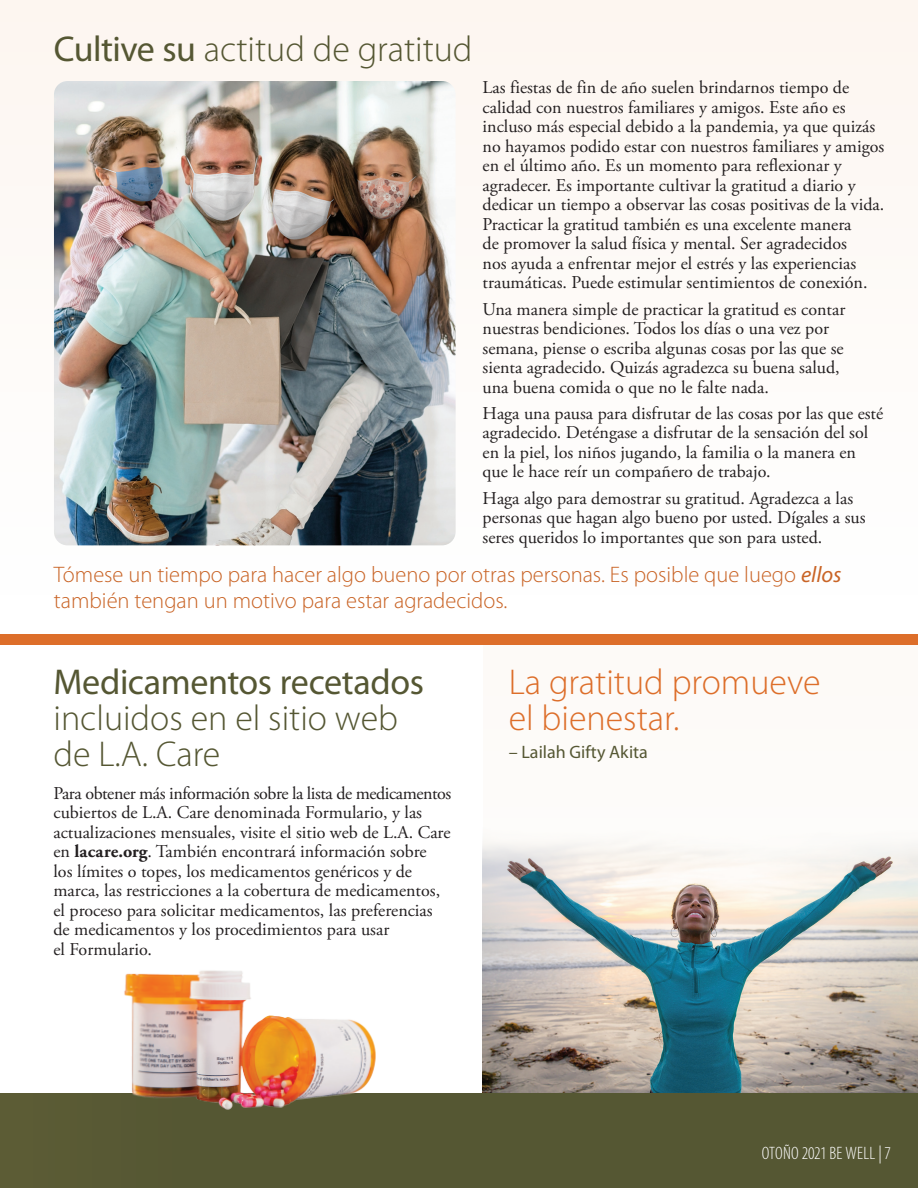
<style>
.page{position:relative;width:918px;height:1188px;background:#fff}
.page>*{position:absolute;margin:0;border:0;box-sizing:border-box;transform-origin:0 0}
.t1{font:300 36px/36px "Myriad Pro";color:#555733}
.t2{font:300 36px/36px "Myriad Pro";color:#dd6e2a}
.t3{font:300 22.5px/25.5px "Myriad Pro";color:#c96426}
.t4{font:18px/19.5px "Adobe Garamond Pro";color:#231f20}
.t5{font:18px "Myriad Pro";color:#555733}
.t6{font:300 condensed 18px "Myriad Pro";letter-spacing:.015em;color:#fff}
.s1{font-weight:400}
.s2{font-weight:400;font-style:italic}
.s3{font-weight:700}
</style>
<div class="page">
<div style="left:483px;top:643px;width:435px;height:464px;background:#fdfaf7"></div>
<div style="left:0;top:0;width:918px;height:627px;background:#fefaf8"></div>
<img style="left:483px;top:846px;width:435px;height:247px">
<div style="left:0;top:634px;width:918px;height:11px;background:#dd6e2a"></div>
<img style="left:54px;top:81px;width:402px;height:464px">
<div style="left:0;top:1093px;width:918px;height:95px;background:#555733"></div>
<img style="left:124px;top:970px;width:252px;height:140px">
<h2 class="t1" style="left:54px;top:31px;width:420px"><span class="s1">Cultive su</span> actitud de gratitud</h2>
<p class="t4" style="left:483px;top:79px;width:403px">Las fiestas de fin de año suelen brindarnos tiempo de calidad con nuestros familiares y amigos. Este año es incluso más especial debido a la pandemia, ya que quizás no hayamos podido estar con nuestros familiares y amigos en el último año. Es un momento para reflexionar y agradecer. Es importante cultivar la gratitud a diario y dedicar un tiempo a observar las cosas positivas de la vida.<br>Practicar la gratitud también es una excelente manera<br>de promover la salud física y mental. Ser agradecidos<br>nos ayuda a enfrentar mejor el estrés y las experiencias traumáticas. Puede estimular sentimientos de conexión.</p>
<p class="t4" style="left:483px;top:300px;width:364px">Una manera simple de practicar la gratitud es contar nuestras bendiciones. Todos los días o una vez por semana, piense o escriba algunas cosas por las que se sienta agradecido. Quizás agradezca su buena salud, una buena comida o que no le falte nada.</p>
<p class="t4" style="left:483px;top:404px;width:402px">Haga una pausa para disfrutar de las cosas por las que esté agradecido. Deténgase a disfrutar de la sensación del sol en la piel, los niños jugando, la familia o la manera en que le hace reír un compañero de trabajo.</p>
<p class="t4" style="left:483px;top:489px;width:384px">Haga algo para demostrar su gratitud. Agradezca a las personas que hagan algo bueno por usted. Dígales a sus seres queridos lo importantes que son para usted.</p>
<p class="t3" style="left:54px;top:562px;width:789px">Tómese un tiempo para hacer algo bueno por otras personas. Es posible que luego <span class="s2">ellos </span>también tengan un motivo para estar agradecidos.</p>
<h2 class="t1" style="left:53px;top:664px;width:372px"><span class="s1">Medicamentos recetados </span>incluidos en el sitio web de L.A. Care</h2>
<p class="t4" style="left:53px;top:784px;width:399px">Para obtener más información sobre la lista de medicamentos cubiertos de L.A. Care denominada Formulario, y las actualizaciones mensuales, visite el sitio web de L.A. Care en <span class="s3">lacare.org</span>. También encontrará información sobre<br>los límites o topes, los medicamentos genéricos y de marca, las restricciones a la cobertura de medicamentos, el proceso para solicitar medicamentos, las preferencias de medicamentos y los procedimientos para usar<br>el Formulario.</p>
<p class="t2" style="left:509px;top:665px;width:313px">La gratitud promueve el bienestar.</p>
<p class="t5" style="left:509px;top:741px;width:141px">– Lailah Gifty Akita</p>
<p class="t6" style="left:762px;top:1144px;width:131px">OTOÑO 2021 BE WELL | 7</p>
</div>
